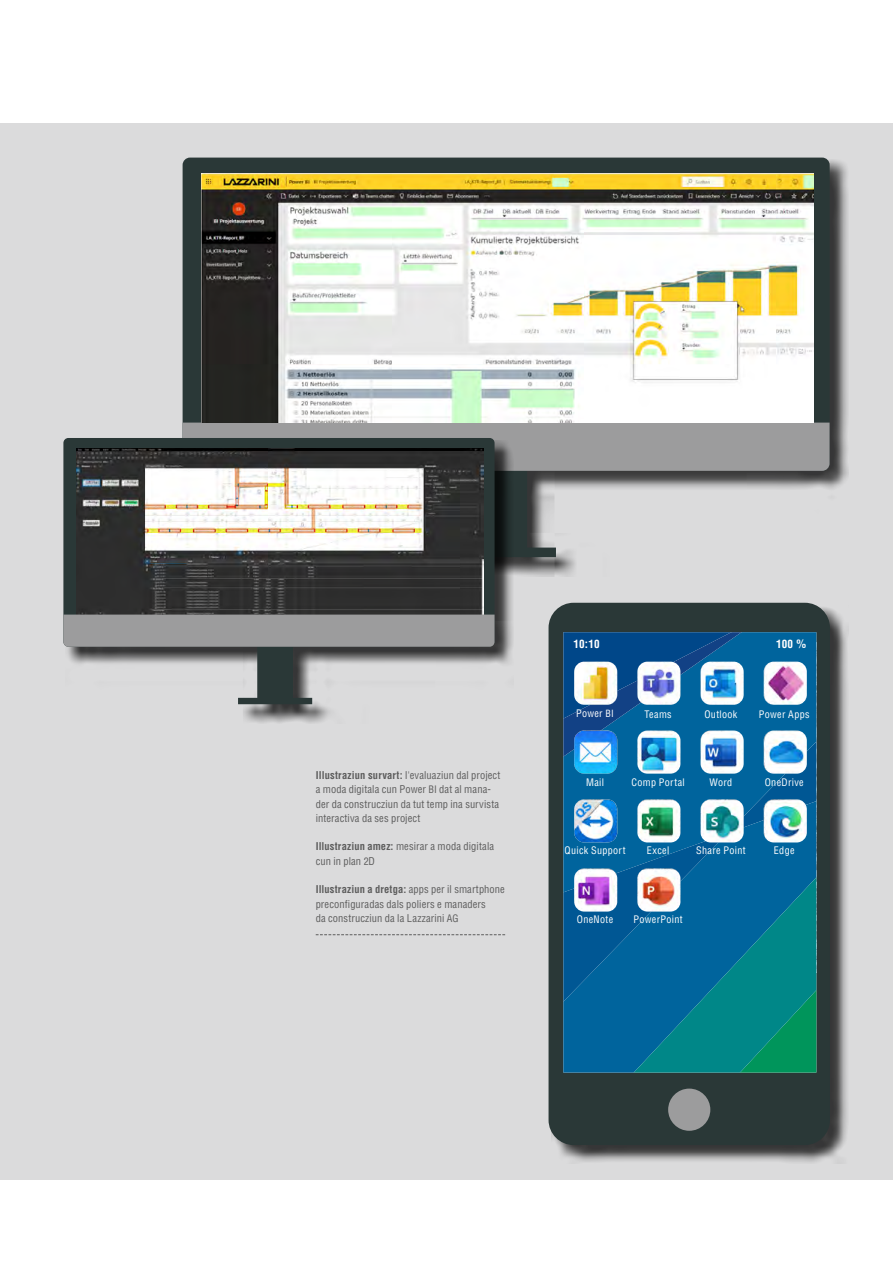
<style>
.page{position:relative;width:893px;height:1263px;background:#fff}
.page>*{position:absolute;margin:0;border:0;box-sizing:border-box;transform-origin:0 0}
.t1{font:700 condensed 11.1px "Helvetica LT Std";letter-spacing:.01em;color:#fff}
.t2{font:condensed 10.5px/14.2px "Helvetica LT Std";letter-spacing:.01em;color:#5d5d5d}
.t3{font:condensed 10.2px "Helvetica LT Std";letter-spacing:.035em;color:#fff}
.s1{font-weight:700}
.s2{font-size:10.05px}
.s3{font-size:11.55px}
.s4{font-size:9.75px}
</style>
<div class="page">
<div style="left:0;top:123px;width:893px;height:1057px;background:#dbdbdc"></div>
<div style="left:184px;top:159px;width:665px;height:417px;background:#000;opacity:.75"></div>
<svg style="left:183px;top:158px;width:647px;height:399px"></svg>
<svg style="left:316px;top:934px;width:189px;height:1px"></svg>
<div style="left:183px;top:423px;width:647px;height:48px;background:#9c9c9d"></div>
<img style="left:202px;top:174px;width:611px;height:249px">
<div style="left:551px;top:605px;width:297px;height:558px;background:#000;opacity:.75"></div>
<div style="left:549px;top:603px;width:281px;height:542px;background:#2a3837;border-radius:25px"></div>
<img style="left:563px;top:632px;width:253px;height:440px">
<div style="left:668px;top:1088px;width:42px;height:43px;background:#9c9c9d;border-radius:50%"></div>
<div style="left:65px;top:440px;width:449px;height:283px;background:#000;opacity:.75"></div>
<svg style="left:63px;top:438px;width:432px;height:266px"></svg>
<img style="left:76px;top:449px;width:408px;height:166px">
<div style="left:63px;top:615px;width:432px;height:32px;background:#9c9c9d"></div>
<p class="t2" style="left:316px;top:768px;width:186px"><span class="s1">Illustraziun survart:</span> l'evaluaziun dal project a moda digitala cun Power <span class="s2">BI</span> dat al mana&shy;der da construcziun da tut temp ina survista interactiva da ses project</p>
<p class="t2" style="left:316px;top:839px;width:180px"><span class="s1">Illustraziun amez:</span> mesirar a moda digitala cun in plan <span class="s2">2</span>D</p>
<p class="t2" style="left:316px;top:882px;width:191px"><span class="s1">Illustraziun a dretga:</span> apps per il smartphone preconfiguradas dals poliers e manaders<br>da construcziun da la Lazzarini <span class="s2">AG</span></p>
<p class="t1" style="left:574px;top:637px;width:28px">10<span class="s3">:</span>10</p>
<p class="t1" style="left:776px;top:637px;width:31px">100 <span class="s3">%</span></p>
<p class="t3" style="left:576px;top:707px;width:39px">Power <span class="s4">BI</span></p>
<p class="t3" style="left:644px;top:707px;width:29px">Teams</p>
<p class="t3" style="left:704px;top:707px;width:35px">Outlook</p>
<p class="t3" style="left:759px;top:707px;width:52px">Power Apps</p>
<p class="t3" style="left:586px;top:776px;width:19px">Mail</p>
<p class="t3" style="left:631px;top:776px;width:55px">Comp Portal</p>
<p class="t3" style="left:709px;top:776px;width:24px">Word</p>
<p class="t3" style="left:765px;top:776px;width:41px">OneDrive</p>
<p class="t3" style="left:564px;top:844px;width:62px">Quick Support</p>
<p class="t3" style="left:647px;top:844px;width:24px">Excel</p>
<p class="t3" style="left:696px;top:844px;width:51px">Share Point</p>
<p class="t3" style="left:577px;top:913px;width:38px">OneNote</p>
<p class="t3" style="left:634px;top:913px;width:51px">PowerPoint</p>
<p class="t3" style="left:774px;top:844px;width:22px">Edge</p>
</div>
